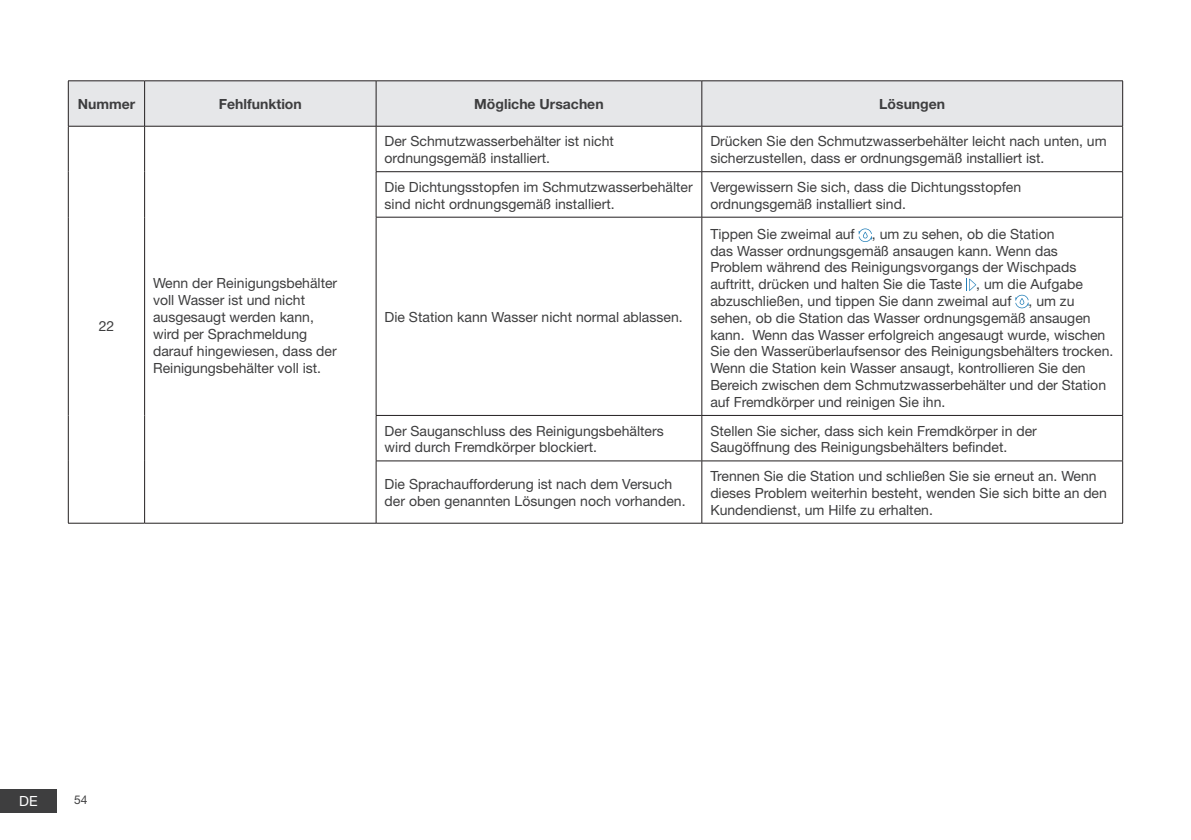
<style>
.page{position:relative;width:1191px;height:840px;background:#fff}
.page>*{position:absolute;margin:0;border:0;box-sizing:border-box;transform-origin:0 0}
.t1{font:14px/16.8px "Helvetica Neue LT Std";color:#3e3e3f}
.t2{font:700 14px "Helvetica Neue LT Std";color:#3e3e3f}
.t3{font:14px "Helvetica Neue LT Std";color:#fff}
.t4{font:12px "Helvetica Neue LT Std";color:#3e3e3f}
</style>
<div class="page">
<div style="left:0;top:788px;width:57px;height:24px;background:#3e3e3f"></div>
<div style="left:69px;top:81px;width:1053px;height:45px;background:#e6e7e9"></div>
<svg style="left:145px;top:127px;width:231px;height:395px"></svg>
<svg style="left:377px;top:172px;width:745px;height:45px"></svg>
<svg style="left:377px;top:218px;width:745px;height:197px"></svg>
<svg style="left:377px;top:461px;width:745px;height:61px"></svg>
<hr style="left:68px;top:522px;width:77px;height:1px;background:#231f20">
<hr style="left:145px;top:522px;width:231px;height:1px;background:#231f20">
<hr style="left:68px;top:80px;width:77px;height:1px;background:#231f20">
<hr style="left:68px;top:81px;width:1px;height:45px;background:#231f20">
<hr style="left:145px;top:80px;width:231px;height:1px;background:#231f20">
<hr style="left:144px;top:81px;width:1px;height:45px;background:#231f20">
<hr style="left:376px;top:80px;width:326px;height:1px;background:#231f20">
<hr style="left:376px;top:81px;width:1px;height:45px;background:#231f20">
<hr style="left:702px;top:80px;width:421px;height:1px;background:#231f20">
<hr style="left:701px;top:81px;width:1px;height:45px;background:#231f20">
<hr style="left:1122px;top:81px;width:1px;height:45px;background:#231f20">
<hr style="left:68px;top:126px;width:77px;height:1px;background:#231f20">
<hr style="left:68px;top:126px;width:1px;height:46px;background:#231f20">
<hr style="left:145px;top:126px;width:231px;height:1px;background:#231f20">
<hr style="left:144px;top:126px;width:1px;height:46px;background:#231f20">
<hr style="left:376px;top:126px;width:326px;height:1px;background:#231f20">
<hr style="left:376px;top:126px;width:1px;height:45px;background:#231f20">
<hr style="left:702px;top:126px;width:421px;height:1px;background:#231f20">
<hr style="left:701px;top:126px;width:1px;height:45px;background:#231f20">
<hr style="left:1122px;top:126px;width:1px;height:45px;background:#231f20">
<hr style="left:68px;top:172px;width:1px;height:45px;background:#231f20">
<hr style="left:144px;top:172px;width:1px;height:45px;background:#231f20">
<hr style="left:376px;top:171px;width:326px;height:1px;background:#231f20">
<hr style="left:376px;top:172px;width:1px;height:45px;background:#231f20">
<hr style="left:702px;top:171px;width:421px;height:1px;background:#231f20">
<hr style="left:701px;top:172px;width:1px;height:45px;background:#231f20">
<hr style="left:1122px;top:172px;width:1px;height:45px;background:#231f20">
<hr style="left:68px;top:217px;width:1px;height:198px;background:#231f20">
<hr style="left:144px;top:217px;width:1px;height:198px;background:#231f20">
<hr style="left:376px;top:217px;width:326px;height:1px;background:#231f20">
<hr style="left:376px;top:217px;width:1px;height:198px;background:#231f20">
<hr style="left:702px;top:217px;width:421px;height:1px;background:#231f20">
<hr style="left:701px;top:217px;width:1px;height:198px;background:#231f20">
<hr style="left:1122px;top:217px;width:1px;height:198px;background:#231f20">
<hr style="left:68px;top:415px;width:1px;height:45px;background:#231f20">
<hr style="left:144px;top:415px;width:1px;height:45px;background:#231f20">
<hr style="left:376px;top:415px;width:326px;height:1px;background:#231f20">
<hr style="left:376px;top:415px;width:1px;height:45px;background:#231f20">
<hr style="left:702px;top:415px;width:421px;height:1px;background:#231f20">
<hr style="left:701px;top:415px;width:1px;height:45px;background:#231f20">
<hr style="left:1122px;top:415px;width:1px;height:45px;background:#231f20">
<hr style="left:68px;top:460px;width:1px;height:62px;background:#231f20">
<hr style="left:144px;top:460px;width:1px;height:62px;background:#231f20">
<hr style="left:376px;top:460px;width:326px;height:1px;background:#231f20">
<hr style="left:376px;top:461px;width:1px;height:61px;background:#231f20">
<hr style="left:702px;top:460px;width:421px;height:1px;background:#231f20">
<hr style="left:701px;top:461px;width:1px;height:61px;background:#231f20">
<hr style="left:1122px;top:461px;width:1px;height:61px;background:#231f20">
<hr style="left:376px;top:522px;width:326px;height:1px;background:#231f20">
<hr style="left:702px;top:522px;width:421px;height:1px;background:#231f20">
<svg style="left:858px;top:228px;width:14px;height:14px"></svg>
<svg style="left:966px;top:278px;width:10px;height:13px"></svg>
<svg style="left:1015px;top:294px;width:13px;height:14px"></svg>
<p class="t2" style="left:78px;top:96px;width:59px">Nummer</p>
<p class="t2" style="left:219px;top:96px;width:84px">Fehlfunktion</p>
<p class="t2" style="left:474px;top:96px;width:131px">Mögliche Ursachen</p>
<p class="t2" style="left:879px;top:96px;width:67px">Lösungen</p>
<p class="t1" style="left:99px;top:317px;width:17px">22</p>
<p class="t1" style="left:153px;top:275px;width:186px">Wenn der Reinigungsbehälter voll Wasser ist und nicht ausgesaugt werden kann, wird per Sprachmeldung darauf hingewiesen, dass der<br>Reinigungsbehälter voll ist.</p>
<p class="t1" style="left:384px;top:133px;width:231px">Der Schmutzwasserbehälter ist nicht ordnungsgemäß installiert.</p>
<p class="t1" style="left:710px;top:133px;width:398px">Drücken Sie den Schmutzwasserbehälter leicht nach unten, um sicherzustellen, dass er ordnungsgemäß installiert ist.</p>
<p class="t1" style="left:384px;top:178px;width:310px">Die Dichtungsstopfen im Schmutzwasserbehälter sind nicht ordnungsgemäß installiert.</p>
<p class="t1" style="left:710px;top:178px;width:312px">Vergewissern Sie sich, dass die Dichtungsstopfen ordnungsgemäß installiert sind.</p>
<p class="t1" style="left:384px;top:308px;width:299px">Die Station kann Wasser nicht normal ablassen.</p>
<p class="t1" style="left:710px;top:225px;width:404px">Tippen Sie zweimal auf , um zu sehen, ob die Station<br>das Wasser ordnungsgemäß ansaugen kann. Wenn das Problem während des Reinigungsvorgangs der Wischpads auftritt, drücken und halten Sie die Taste , um die Aufgabe abzuschließen, und tippen Sie dann zweimal auf , um zu sehen, ob die Station das Wasser ordnungsgemäß ansaugen kann. Wenn das Wasser erfolgreich angesaugt wurde, wischen Sie den Wasserüberlaufsensor des Reinigungsbehälters trocken.<br>Wenn die Station kein Wasser ansaugt, kontrollieren Sie den Bereich zwischen dem Schmutzwasserbehälter und der Station auf Fremdkörper und reinigen Sie ihn.</p>
<p class="t1" style="left:384px;top:422px;width:281px">Der Sauganschluss des Reinigungsbehälters wird durch Fremdkörper blockiert.</p>
<p class="t1" style="left:710px;top:422px;width:328px">Stellen Sie sicher, dass sich kein Fremdkörper in der<br>Saugöffnung des Reinigungsbehälters befindet.</p>
<p class="t1" style="left:384px;top:475px;width:302px">Die Sprachaufforderung ist nach dem Versuch der oben genannten Lösungen noch vorhanden.</p>
<p class="t1" style="left:710px;top:467px;width:398px">Trennen Sie die Station und schließen Sie sie erneut an. Wenn dieses Problem weiterhin besteht, wenden Sie sich bitte an den<br>Kundendienst, um Hilfe zu erhalten.</p>
<p class="t3" style="left:19px;top:791px;width:20px">DE</p>
<p class="t4" style="left:74px;top:792px;width:15px">54</p>
</div>
